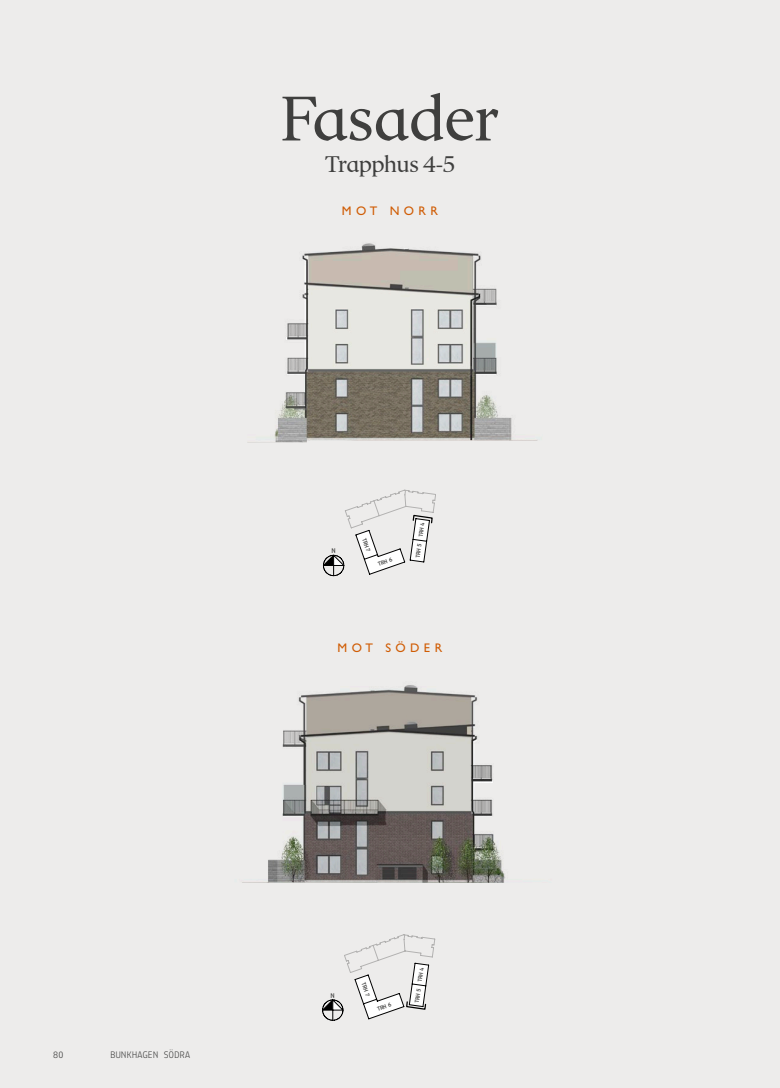
<style>
.page{position:relative;width:780px;height:1088px;background:#edeceb}
.page>*{position:absolute;margin:0;border:0;box-sizing:border-box;transform-origin:0 0}
.t1{font:62.5px "JM Serif";letter-spacing:-.01em;color:#3f3f3e}
.t2{font:22.5px "JM Serif";letter-spacing:-.01em;color:#3f3f3e}
.t3{font:12.5px "Gill Sansfor JM";letter-spacing:.35em;color:#d05c04}
.t4{font:10px "Lekton";letter-spacing:.035em;color:#3f3f3e}
.t5{font:700 7.12px "Lekton";color:#3f3f3e}
.t6{font:700 6.25px "Lekton";color:#3f3f3e}
</style>
<div class="page">
<svg style="left:323px;top:490px;width:113px;height:86px"></svg>
<svg style="left:322px;top:934px;width:113px;height:86px"></svg>
<img style="left:274px;top:243px;width:264px;height:199px">
<img style="left:242px;top:685px;width:263px;height:198px">
<h1 class="t1" style="left:281px;top:80px;width:220px">Fasader</h1>
<h2 class="t2" style="left:325px;top:150px;width:132px">Trapphus 4-5</h2>
<h3 class="t3" style="left:342px;top:204px;width:98px">MOT NORR</h3>
<p class="t5" style="left:332px;top:546px;width:5px">N</p>
<p class="t6" style="left:368px;top:537px;width:16px;rotate:71deg">TRH 7</p>
<p class="t6" style="left:377px;top:560px;width:16px;rotate:-19deg">TRH 6</p>
<p class="t6" style="left:417px;top:536px;width:16px;rotate:-82deg">TRH 4</p>
<p class="t6" style="left:414px;top:557px;width:16px;rotate:-82deg">TRH 5</p>
<h3 class="t3" style="left:337px;top:640px;width:106px">MOT SÖDER</h3>
<h3 class="t4" style="left:53px;top:1049px;width:12px">80</h3>
<h3 class="t4" style="left:110px;top:1049px;width:81px">BUNKHAGEN SÖDRA</h3>
<p class="t5" style="left:331px;top:991px;width:5px">N</p>
<p class="t6" style="left:367px;top:981px;width:16px;rotate:71deg">TRH 7</p>
<p class="t6" style="left:376px;top:1005px;width:16px;rotate:-19deg">TRH 6</p>
<p class="t6" style="left:416px;top:981px;width:16px;rotate:-82deg">TRH 4</p>
<p class="t6" style="left:413px;top:1002px;width:16px;rotate:-82deg">TRH 5</p>
</div>
